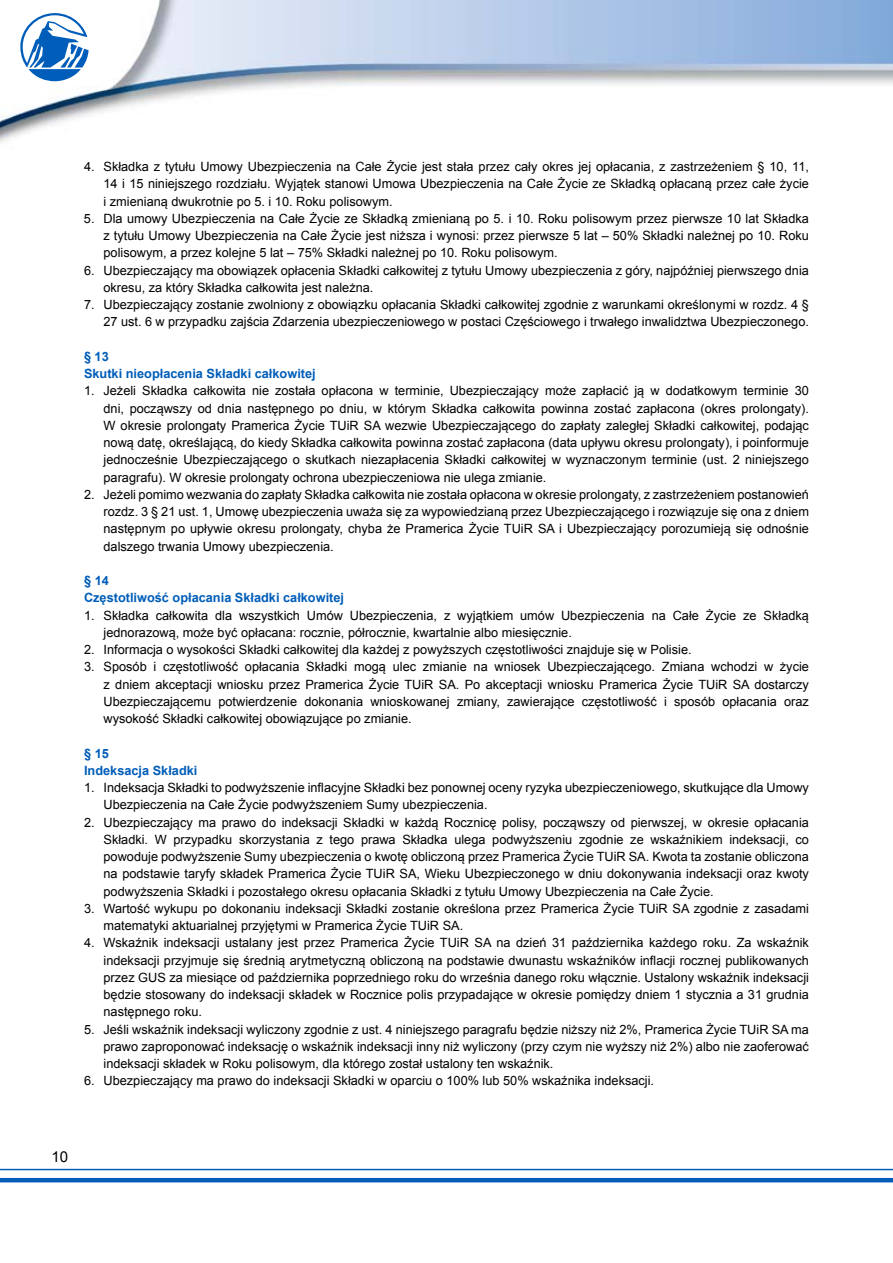
<style>
.page{position:relative;width:893px;height:1263px;background:#fff}
.page>*{position:absolute;margin:0;border:0;box-sizing:border-box;transform-origin:0 0}
.t1{font:15px "Arial";color:#000}
.t2{font:12.75px/17.2px "Arial";color:#000;text-align:justify}
.t3{font:700 12.75px/17.2px "Arial";color:#005db9}
</style>
<div class="page">
<hr style="left:0;top:1178px;width:893px;height:4px;background:#005db9">
<hr style="left:0;top:1169px;width:893px;height:1px;background:#005db9">
<img style="left:0;top:0;width:893px;height:143px">
<svg style="left:20px;top:13px;width:69px;height:68px"></svg>
<p class="t2" style="left:103px;top:158px;width:707px;text-indent:-19px">4. Składka z tytułu Umowy Ubezpieczenia na Całe Życie jest stała przez cały okres jej opłacania, z zastrzeżeniem § 10, 11, 14 i 15 niniejszego rozdziału. Wyjątek stanowi Umowa Ubezpieczenia na Całe Życie ze Składką opłacaną przez całe życie i zmienianą dwukrotnie po 5. i 10. Roku polisowym.</p>
<p class="t2" style="left:103px;top:210px;width:707px;text-indent:-19px">5. Dla umowy Ubezpieczenia na Całe Życie ze Składką zmienianą po 5. i 10. Roku polisowym przez pierwsze 10 lat Składka z tytułu Umowy Ubezpieczenia na Całe Życie jest niższa i wynosi: przez pierwsze 5 lat – 50% Składki należnej po 10. Roku polisowym, a przez kolejne 5 lat – 75% Składki należnej po 10. Roku polisowym.</p>
<p class="t2" style="left:103px;top:262px;width:707px;text-indent:-19px">6. Ubezpieczający ma obowiązek opłacenia Składki całkowitej z tytułu Umowy ubezpieczenia z góry, najpóźniej pierwszego dnia okresu, za który Składka całkowita jest należna.</p>
<p class="t2" style="left:84px;top:296px;width:726px;text-align:right">7. Ubezpieczający zostanie zwolniony z obowiązku opłacania Składki całkowitej zgodnie z warunkami określonymi w rozdz. 4 §<br>27 ust. 6 w przypadku zajścia Zdarzenia ubezpieczeniowego w postaci Częściowego i trwałego inwalidztwa Ubezpieczonego.</p>
<p class="t3" style="left:84px;top:348px;width:233px">§ 13<br>Skutki nieopłacenia Składki całkowitej</p>
<p class="t2" style="left:103px;top:382px;width:707px;text-indent:-19px">1. Jeżeli Składka całkowita nie została opłacona w terminie, Ubezpieczający może zapłacić ją w dodatkowym terminie 30 dni, począwszy od dnia następnego po dniu, w którym Składka całkowita powinna zostać zapłacona (okres prolongaty).<br>W okresie prolongaty Pramerica Życie TUiR SA wezwie Ubezpieczającego do zapłaty zaległej Składki całkowitej, podając nową datę, określającą, do kiedy Składka całkowita powinna zostać zapłacona (data upływu okresu prolongaty), i poinformuje jednocześnie Ubezpieczającego o skutkach niezapłacenia Składki całkowitej w wyznaczonym terminie (ust. 2 niniejszego paragrafu). W okresie prolongaty ochrona ubezpieczeniowa nie ulega zmianie.</p>
<p class="t2" style="left:104px;top:486px;width:707px;text-indent:-19px">2. Jeżeli pomimo wezwania do zapłaty Składka całkowita nie została opłacona w okresie prolongaty, z zastrzeżeniem postanowień rozdz. 3 § 21 ust. 1, Umowę ubezpieczenia uważa się za wypowiedzianą przez Ubezpieczającego i rozwiązuje się ona z dniem następnym po upływie okresu prolongaty, chyba że Pramerica Życie TUiR SA i Ubezpieczający porozumieją się odnośnie dalszego trwania Umowy ubezpieczenia.</p>
<p class="t3" style="left:84px;top:572px;width:262px">§ 14<br>Częstotliwość opłacania Składki całkowitej</p>
<p class="t2" style="left:104px;top:607px;width:707px;text-indent:-19px">1. Składka całkowita dla wszystkich Umów Ubezpieczenia, z wyjątkiem umów Ubezpieczenia na Całe Życie ze Składką jednorazową, może być opłacana: rocznie, półrocznie, kwartalnie albo miesięcznie.</p>
<p class="t2" style="left:84px;top:641px;width:609px">2. Informacja o wysokości Składki całkowitej dla każdej z powyższych częstotliwości znajduje się w Polisie.</p>
<p class="t2" style="left:104px;top:658px;width:707px;text-indent:-19px">3. Sposób i częstotliwość opłacania Składki mogą ulec zmianie na wniosek Ubezpieczającego. Zmiana wchodzi w życie z dniem akceptacji wniosku przez Pramerica Życie TUiR SA. Po akceptacji wniosku Pramerica Życie TUiR SA dostarczy Ubezpieczającemu potwierdzenie dokonania wnioskowanej zmiany, zawierające częstotliwość i sposób opłacania oraz wysokość Składki całkowitej obowiązujące po zmianie.</p>
<p class="t3" style="left:84px;top:745px;width:115px">§ 15<br>Indeksacja Składki</p>
<p class="t2" style="left:104px;top:779px;width:707px;text-indent:-19px">1. Indeksacja Składki to podwyższenie inflacyjne Składki bez ponownej oceny ryzyka ubezpieczeniowego, skutkujące dla Umowy<br>Ubezpieczenia na Całe Życie podwyższeniem Sumy ubezpieczenia.</p>
<p class="t2" style="left:104px;top:814px;width:707px;text-indent:-19px">2. Ubezpieczający ma prawo do indeksacji Składki w każdą Rocznicę polisy, począwszy od pierwszej, w okresie opłacania Składki. W przypadku skorzystania z tego prawa Składka ulega podwyższeniu zgodnie ze wskaźnikiem indeksacji, co powoduje podwyższenie Sumy ubezpieczenia o kwotę obliczoną przez Pramerica Życie TUiR SA. Kwota ta zostanie obliczona na podstawie taryfy składek Pramerica Życie TUiR SA, Wieku Ubezpieczonego w dniu dokonywania indeksacji oraz kwoty podwyższenia Składki i pozostałego okresu opłacania Składki z tytułu Umowy Ubezpieczenia na Całe Życie.</p>
<p class="t2" style="left:104px;top:900px;width:707px;text-indent:-19px">3. Wartość wykupu po dokonaniu indeksacji Składki zostanie określona przez Pramerica Życie TUiR SA zgodnie z zasadami matematyki aktuarialnej przyjętymi w Pramerica Życie TUiR SA.</p>
<p class="t2" style="left:104px;top:934px;width:707px;text-indent:-19px">4. Wskaźnik indeksacji ustalany jest przez Pramerica Życie TUiR SA na dzień 31 października każdego roku. Za wskaźnik indeksacji przyjmuje się średnią arytmetyczną obliczoną na podstawie dwunastu wskaźników inflacji rocznej publikowanych przez GUS za miesiące od października poprzedniego roku do września danego roku włącznie. Ustalony wskaźnik indeksacji będzie stosowany do indeksacji składek w Rocznice polis przypadające w okresie pomiędzy dniem 1 stycznia a 31 grudnia następnego roku.</p>
<p class="t2" style="left:104px;top:1021px;width:707px;text-indent:-19px">5. Jeśli wskaźnik indeksacji wyliczony zgodnie z ust. 4 niniejszego paragrafu będzie niższy niż 2%, Pramerica Życie TUiR SA ma prawo zaproponować indeksację o wskaźnik indeksacji inny niż wyliczony (przy czym nie wyższy niż 2%) albo nie zaoferować indeksacji składek w Roku polisowym, dla którego został ustalony ten wskaźnik.</p>
<p class="t2" style="left:84px;top:1072px;width:572px">6. Ubezpieczający ma prawo do indeksacji Składki w oparciu o 100% lub 50% wskaźnika indeksacji.</p>
<p class="t1" style="left:51px;top:1146px;width:18px">10</p>
</div>
